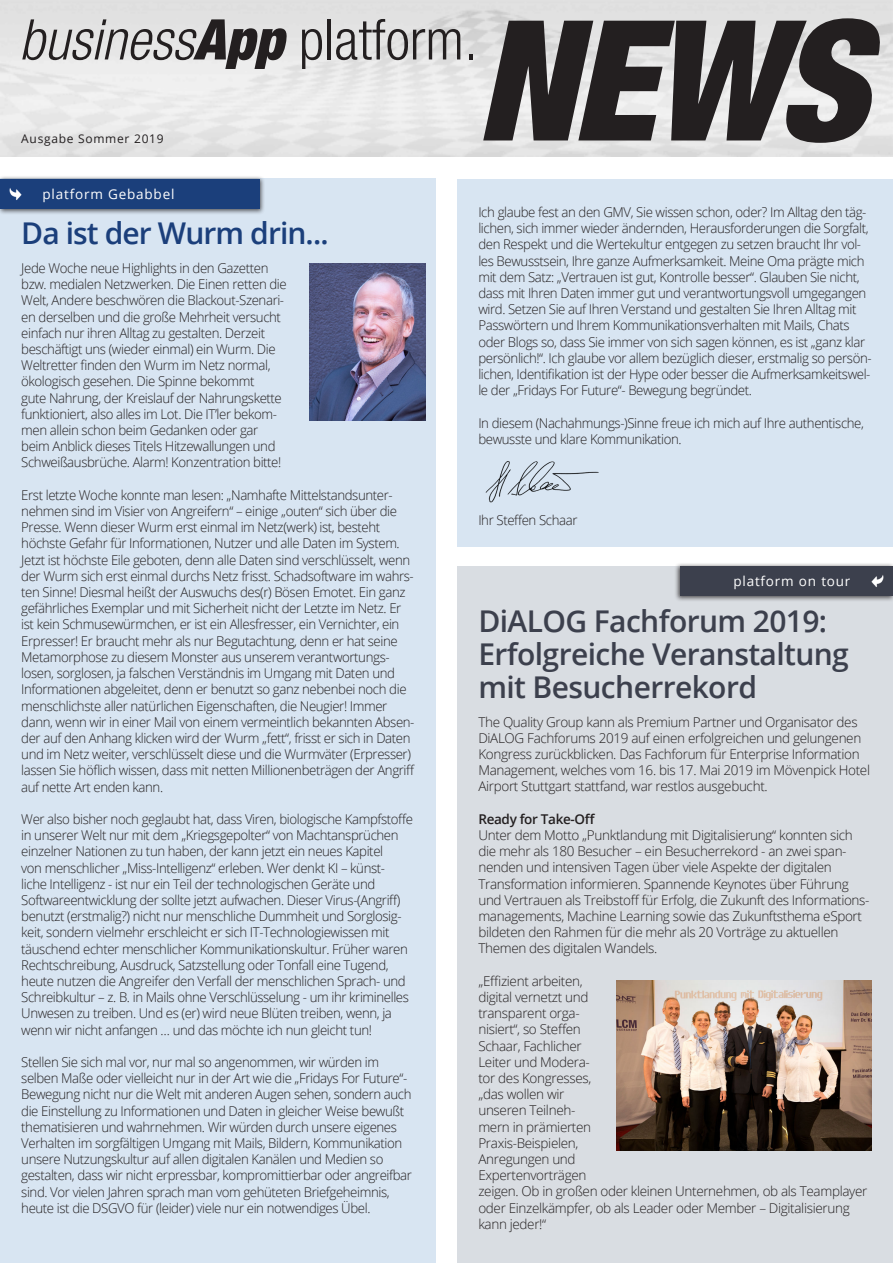
<style>
.page{position:relative;width:893px;height:1263px;background:#fff}
.page>*{position:absolute;margin:0;border:0;box-sizing:border-box;transform-origin:0 0}
.t1{font:italic 900 condensed 167.7px "Helvetica Neue";color:#231f20}
.Überschrift_1_blau{font:600 30px/33px "Open Sans";letter-spacing:-.02em;color:#3c404d}
.Überschrift_1_blau-2{font:600 30px "Open Sans";letter-spacing:-.03em;color:#1b3f7b}
.Titel__Standard{font:300 13.5px/16.2px "Open Sans";letter-spacing:-.03em;color:#231f20}
.Artikelsparte{font:13.5px "Open Sans";letter-spacing:.06em;color:#fff}
.Titel__Standard-2{font:600 13.5px "Open Sans";letter-spacing:-.025em;color:#231f20}
.Der_eNewsletter_für{font:12px "Open Sans";letter-spacing:.06em;color:#231f20}
</style>
<div class="page">
<img style="left:0;top:0;width:893px;height:156px">
<svg style="left:22px;top:19px;width:266px;height:49px;background:#a8a6a7"></svg>
<svg style="left:302px;top:29px;width:20px;height:39px"></svg>
<hr style="left:328px;top:19px;width:3px;height:40px;background:#231f20">
<svg style="left:336px;top:19px;width:124px;height:41px;background:#aeadad"></svg>
<svg style="left:469px;top:54px;width:3px;height:5px"></svg>
<div style="left:0;top:179px;width:436px;height:1084px;background:#d8e5f2"></div>
<div style="left:457px;top:179px;width:436px;height:367px;background:#d8e5f2"></div>
<img style="left:485px;top:461px;width:114px;height:42px">
<img style="left:309px;top:264px;width:116px;height:157px">
<div style="left:0;top:175px;width:266px;height:40px;background:#231f20;opacity:.75"></div>
<div style="left:0;top:179px;width:259px;height:30px;background:#1b3f7b"></div>
<img style="left:9px;top:188px;width:13px;height:12px">
<div style="left:457px;top:566px;width:436px;height:697px;background:#d9dde2"></div>
<img style="left:617px;top:980px;width:255px;height:170px">
<div style="left:674px;top:562px;width:219px;height:40px;background:#231f20;opacity:.75"></div>
<div style="left:680px;top:566px;width:213px;height:30px;background:#3c404d"></div>
<img style="left:871px;top:575px;width:13px;height:12px">
<p class="Der_eNewsletter_für" style="left:21px;top:131px;width:144px">Ausgabe Sommer 2019</p>
<p class="Artikelsparte" style="left:43px;top:185px;width:133px">platform Gebabbel</p>
<p class="Überschrift_1_blau-2" style="left:21px;top:213px;width:309px">Da ist der Wurm drin...</p>
<p class="Titel__Standard" style="left:21px;top:260px;width:267px">Jede Woche neue Highlights in den Gazetten bzw. medialen Netzwerken. Die Einen retten die Welt, Andere beschwören die Blackout-Szenari&shy;en derselben und die große Mehrheit versucht einfach nur ihren Alltag zu gestalten. Derzeit beschäftigt uns (wieder einmal) ein Wurm. Die Weltretter finden den Wurm im Netz normal, ökologisch gesehen. Die Spinne bekommt<br>gute Nahrung, der Kreislauf der Nahrungskette funktioniert, also alles im Lot. Die IT’ler bekom&shy;men allein schon beim Gedanken oder gar beim Anblick dieses Titels Hitzewallungen und Schweißausbrüche. Alarm! Konzentration bitte!</p>
<p class="Titel__Standard" style="left:21px;top:486px;width:395px">Erst letzte Woche konnte man lesen: „Namhafte Mittelstandsunter&shy;nehmen sind im Visier von Angreifern“ – einige „outen“ sich über die Presse. Wenn dieser Wurm erst einmal im Netz(werk) ist, besteht höchste Gefahr für Informationen, Nutzer und alle Daten im System.<br>Jetzt ist höchste Eile geboten, denn alle Daten sind verschlüsselt, wenn der Wurm sich erst einmal durchs Netz frisst. Schadsoftware im wahrs&shy;ten Sinne! Diesmal heißt der Auswuchs des(r) Bösen Emotet. Ein ganz gefährliches Exemplar und mit Sicherheit nicht der Letzte im Netz. Er ist kein Schmusewürmchen, er ist ein Allesfresser, ein Vernichter, ein Erpresser! Er braucht mehr als nur Begutachtung, denn er hat seine Metamorphose zu diesem Monster aus unserem verantwortungs&shy;losen, sorglosen, ja falschen Verständnis im Umgang mit Daten und Informationen abgeleitet, denn er benutzt so ganz nebenbei noch die menschlichste aller natürlichen Eigenschaften, die Neugier! Immer dann, wenn wir in einer Mail von einem vermeintlich bekannten Absen&shy;der auf den Anhang klicken wird der Wurm „fett“, frisst er sich in Daten und im Netz weiter, verschlüsselt diese und die Wurmväter (Erpresser) lassen Sie höflich wissen, dass mit netten Millionenbeträgen der Angriff auf nette Art enden kann.</p>
<p class="Titel__Standard" style="left:21px;top:810px;width:393px">Wer also bisher noch geglaubt hat, dass Viren, biologische Kampfstoffe in unserer Welt nur mit dem „Kriegsgepolter“ von Machtansprüchen einzelner Nationen zu tun haben, der kann jetzt ein neues Kapitel<br>von menschlicher „Miss-Intelligenz“ erleben. Wer denkt KI – künst&shy;liche Intelligenz - ist nur ein Teil der technologischen Geräte und Softwareentwicklung der sollte jetzt aufwachen. Dieser Virus-(Angriff) benutzt (erstmalig?) nicht nur menschliche Dummheit und Sorglosig&shy;keit, sondern vielmehr erschleicht er sich IT-Technologiewissen mit täuschend echter menschlicher Kommunikationskultur. Früher waren Rechtschreibung, Ausdruck, Satzstellung oder Tonfall eine Tugend, heute nutzen die Angreifer den Verfall der menschlichen Sprach- und Schreibkultur – z. B. in Mails ohne Verschlüsselung - um ihr kriminelles Unwesen zu treiben. Und es (er) wird neue Blüten treiben, wenn, ja wenn wir nicht anfangen … und das möchte ich nun gleicht tun!</p>
<p class="Titel__Standard" style="left:21px;top:1053px;width:392px">Stellen Sie sich mal vor, nur mal so angenommen, wir würden im selben Maße oder vielleicht nur in der Art wie die „Fridays For Future“- Bewegung nicht nur die Welt mit anderen Augen sehen, sondern auch die Einstellung zu Informationen und Daten in gleicher Weise bewußt thematisieren und wahrnehmen. Wir würden durch unsere eigenes Verhalten im sorgfältigen Umgang mit Mails, Bildern, Kommunikation unsere Nutzungskultur auf allen digitalen Kanälen und Medien so gestalten, dass wir nicht erpressbar, kompromittierbar oder angreifbar sind. Vor vielen Jahren sprach man vom gehüteten Briefgeheimnis, heute ist die DSGVO für (leider) viele nur ein notwendiges Übel.</p>
<h1 class="t1" style="left:476px;top:-23px;width:393px">NEWS</h1>
<p class="Titel__Standard" style="left:478px;top:204px;width:395px">Ich glaube fest an den GMV, Sie wissen schon, oder? Im Alltag den täg&shy;lichen, sich immer wieder ändernden, Herausforderungen die Sorgfalt, den Respekt und die Wertekultur entgegen zu setzen braucht Ihr vol&shy;les Bewusstsein, Ihre ganze Aufmerksamkeit. Meine Oma prägte mich mit dem Satz: „Vertrauen ist gut, Kontrolle besser“. Glauben Sie nicht, dass mit Ihren Daten immer gut und verantwortungsvoll umgegangen wird. Setzen Sie auf Ihren Verstand und gestalten Sie Ihren Alltag mit Passwörtern und Ihrem Kommunikationsverhalten mit Mails, Chats oder Blogs so, dass Sie immer von sich sagen können, es ist „ganz klar persönlich!“. Ich glaube vor allem bezüglich dieser, erstmalig so persön&shy;lichen, Identifikation ist der Hype oder besser die Aufmerksamkeitswel&shy;le der „Fridays For Future“- Bewegung begründet.</p>
<p class="Titel__Standard" style="left:478px;top:414px;width:387px">In diesem (Nachahmungs-)Sinne freue ich mich auf Ihre authentische, bewusste und klare Kommunikation.</p>
<p class="Titel__Standard" style="left:478px;top:511px;width:101px">Ihr Steffen Schaar</p>
<p class="Artikelsparte" style="left:733px;top:572px;width:119px">platform on tour</p>
<p class="Überschrift_1_blau" style="left:478px;top:604px;width:372px">DiALOG Fachforum 2019:<br>Erfolgreiche Veranstaltung mit Besucherrekord</p>
<p class="Titel__Standard" style="left:478px;top:713px;width:393px">The Quality Group kann als Premium Partner und Organisator des DiALOG Fachforums 2019 auf einen erfolgreichen und gelungenen Kongress zurückblicken. Das Fachforum für Enterprise Information Management, welches vom 16. bis 17. Mai 2019 im Mövenpick Hotel Airport Stuttgart stattfand, war restlos ausgebucht.</p>
<p class="Titel__Standard-2" style="left:478px;top:810px;width:118px">Ready for Take-Off</p>
<p class="Titel__Standard" style="left:478px;top:827px;width:393px">Unter dem Motto „Punktlandung mit Digitalisierung“ konnten sich die mehr als 180 Besucher – ein Besucherrekord - an zwei span&shy;nenden und intensiven Tagen über viele Aspekte der digitalen Transformation informieren. Spannende Keynotes über Führung und Vertrauen als Treibstoff für Erfolg, die Zukunft des Informations&shy;managements, Machine Learning sowie das Zukunftsthema eSport bildeten den Rahmen für die mehr als 20 Vorträge zu aktuellen Themen des digitalen Wandels.</p>
<p class="Titel__Standard" style="left:478px;top:972px;width:390px">„Effizient arbeiten,<br>digital vernetzt und<br>transparent orga-<br>nisiert“, so Steffen<br>Schaar, Fachlicher<br>Leiter und Modera-<br>tor des Kongresses,<br>„das wollen wir<br>unseren Teilneh-<br>mern in prämierten<br>Praxis-Beispielen,<br>Anregungen und<br>Expertenvorträgen<br>zeigen. Ob in großen oder kleinen Unternehmen, ob als Teamplayer oder Einzelkämpfer, ob als Leader oder Member – Digitalisierung kann jeder!“</p>
</div>
